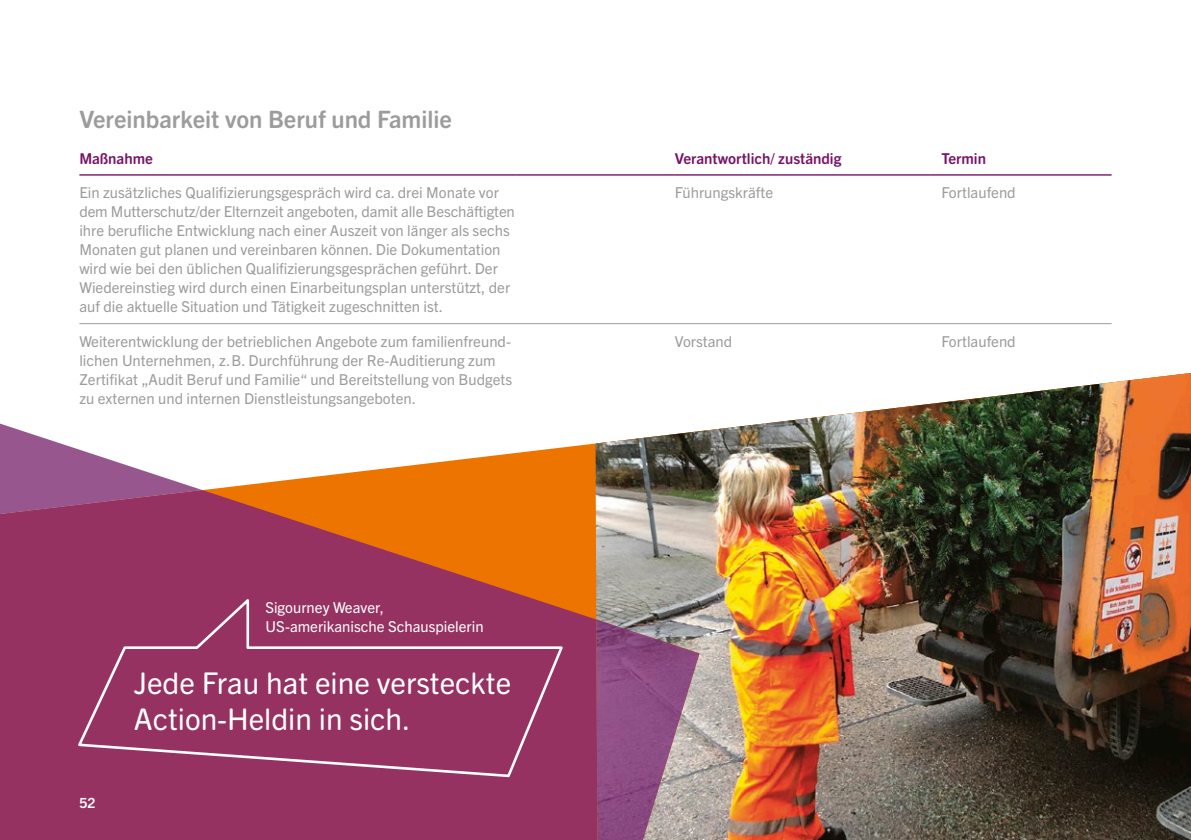
<style>
.page{position:relative;width:1191px;height:840px;background:#fff}
.page>*{position:absolute;margin:0;border:0;box-sizing:border-box;transform-origin:0 0}
.t1{font:30px/36px "Trade Gothic Next SR Pro";color:#fff}
.t2{font:700 24px "Trade Gothic Next SR Pro";color:#9c9c9c}
.t3{font:15px/19px "Trade Gothic Next LT Pro";color:#9c9c9c}
.t4{font:15px/19px "Trade Gothic Next LT Pro";color:#fff}
.t5{font:700 15px "Trade Gothic Next SR Pro";color:#771468}
</style>
<div class="page">
<svg style="left:79px;top:175px;width:1032px;height:150px"></svg>
<hr style="left:79px;top:323px;width:437px;height:1px;background:#9c9c9c">
<hr style="left:516px;top:323px;width:159px;height:1px;background:#9c9c9c">
<hr style="left:675px;top:323px;width:255px;height:1px;background:#9c9c9c">
<hr style="left:930px;top:323px;width:181px;height:1px;background:#9c9c9c">
<hr style="left:79px;top:174px;width:437px;height:1px;background:#771468">
<hr style="left:516px;top:174px;width:159px;height:1px;background:#771468">
<hr style="left:675px;top:174px;width:255px;height:1px;background:#771468">
<hr style="left:930px;top:174px;width:181px;height:1px;background:#771468">
<svg style="left:204px;top:443px;width:391px;height:47px"></svg>
<img style="left:595px;top:373px;width:596px;height:466px">
<svg style="left:0;top:423px;width:202px;height:67px"></svg>
<svg style="left:0;top:490px;width:597px;height:349px;fill:#963261"></svg>
<img style="left:596px;top:619px;width:103px;height:220px">
<div style="left:76px;top:594px;width:489px;height:184px;background:#963261"></div>
<h2 class="t2" style="left:79px;top:102px;width:374px">Vereinbarkeit von Beruf und Familie</h2>
<p class="t5" style="left:79px;top:148px;width:75px">Maßnahme</p>
<p class="t5" style="left:675px;top:148px;width:168px">Verantwortlich/ zuständig</p>
<p class="t5" style="left:941px;top:148px;width:46px">Termin</p>
<p class="t3" style="left:79px;top:182px;width:437px">Ein zusätzliches Qualifizierungsgespräch wird ca. drei Monate vor dem Mutterschutz/der Elternzeit angeboten, damit alle Beschäftigten ihre berufliche Entwicklung nach einer Auszeit von länger als sechs Monaten gut planen und vereinbaren können. Die Dokumentation wird wie bei den üblichen Qualifizierungsgesprächen geführt. Der Wiedereinstieg wird durch einen Einarbeitungs plan unterstützt, der auf die aktuelle Situation und Tätigkeit zugeschnitten ist.</p>
<p class="t3" style="left:675px;top:182px;width:100px">Führungskräfte</p>
<p class="t3" style="left:941px;top:182px;width:76px">Fortlaufend</p>
<p class="t3" style="left:79px;top:330px;width:434px">Weiterentwicklung der betrieblichen Angebote zum familienfreund&shy;lichen Unternehmen, z. B. Durchführung der Re-Auditierung zum Zertifikat „Audit Beruf und Familie“ und Bereitstellung von Budgets zu externen und internen Dienstleistungs angeboten.</p>
<p class="t3" style="left:675px;top:330px;width:59px">Vorstand</p>
<p class="t3" style="left:941px;top:330px;width:76px">Fortlaufend</p>
<p class="t4" style="left:265px;top:596px;width:220px">Sigourney Weaver,<br>US-amerikanische Schauspielerin</p>
<h1 class="t1" style="left:134px;top:662px;width:379px">Jede Frau hat eine versteckte<br>Action-Heldin in sich.</h1>
</div>
